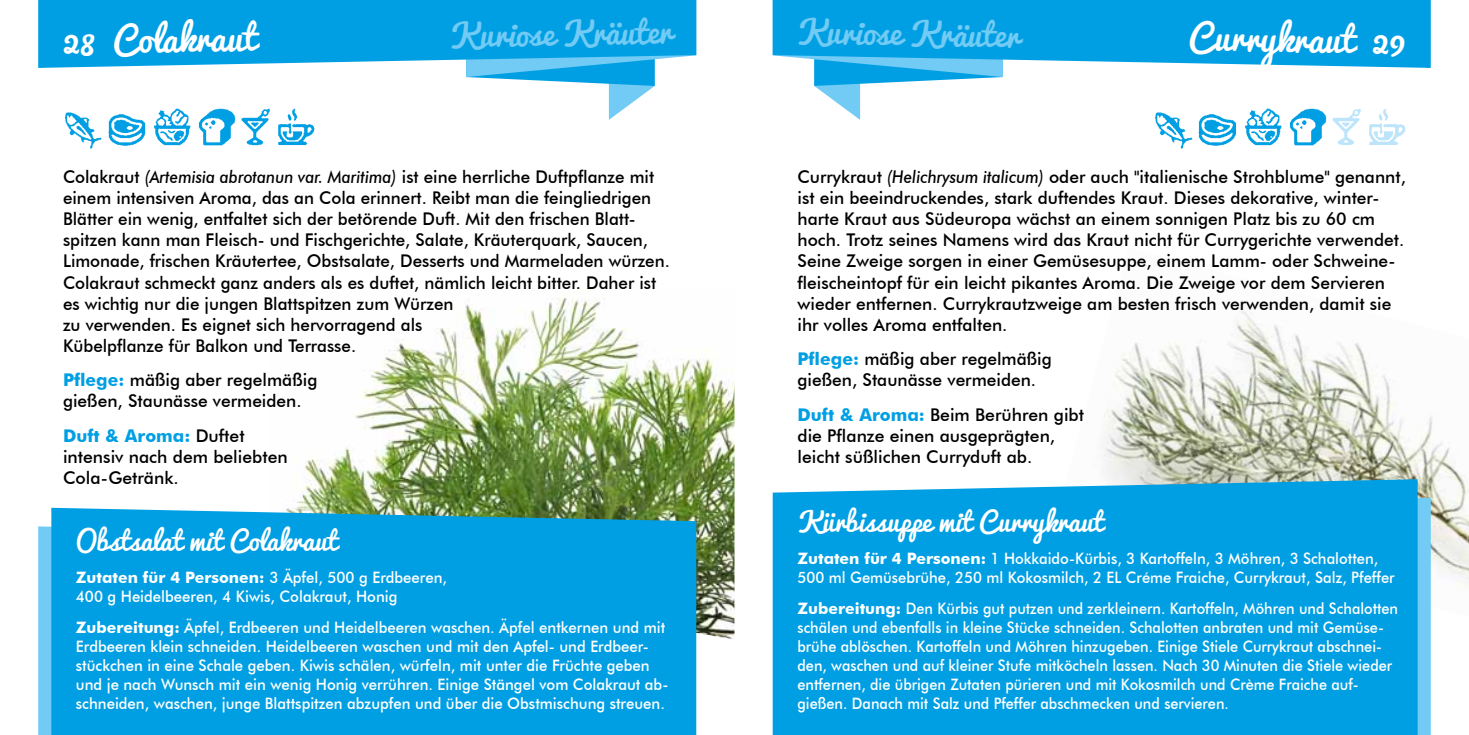
<style>
.page{position:relative;width:1469px;height:735px;background:#fff}
.page>*{position:absolute;margin:0;border:0;box-sizing:border-box;transform-origin:0 0}
.t1{font:35px "Pacifico";color:#fff}
.t2{font:31.5px "Pacifico";color:#71cbf4}
.t3{font:26.25px "Pacifico";color:#fff}
.t4{font:500 17.5px/21px "Futura BT";color:#000}
.t5{font:500 15.75px/18.9px "Futura BT";color:#fff;scale:.95 1}
.t6{font:500 15.75px/18.9px "Futura BT";color:#fff;scale:.92 1}
.t7{font:500 15.75px/18.9px "Futura BT";color:#fff;scale:.94 1}
.s1{font-style:italic}
.s2{font-weight:700;color:#009fe3}
.s3{font-weight:700}
</style>
<div class="page">
<img style="left:1103px;top:311px;width:365px;height:305px">
<img style="left:297px;top:297px;width:437px;height:342px">
<svg style="left:466px;top:68px;width:189px;height:52px"></svg>
<svg style="left:38px;top:0;width:658px;height:68px;background:#10a5e5"></svg>
<img style="left:241px;top:108px;width:29px;height:38px">
<img style="left:198px;top:108px;width:38px;height:38px">
<img style="left:65px;top:112px;width:37px;height:37px">
<img style="left:108px;top:114px;width:38px;height:32px">
<img style="left:154px;top:108px;width:37px;height:38px">
<img style="left:278px;top:108px;width:37px;height:37px">
<svg style="left:38px;top:526px;width:13px;height:208px;background:#73cbf4"></svg>
<div style="left:51px;top:507px;width:645px;height:227px;background:#009fe3"></div>
<svg style="left:1417px;top:497px;width:13px;height:237px;background:#6bc8f2"></svg>
<div style="left:772px;top:479px;width:645px;height:255px;background:#009fe3"></div>
<svg style="left:814px;top:68px;width:188px;height:52px"></svg>
<svg style="left:772px;top:0;width:658px;height:68px;background:#11a5e5"></svg>
<img style="left:1332px;top:109px;width:29px;height:37px">
<img style="left:1289px;top:108px;width:37px;height:38px">
<img style="left:1155px;top:112px;width:38px;height:37px">
<img style="left:1198px;top:114px;width:39px;height:32px">
<img style="left:1245px;top:108px;width:37px;height:38px">
<img style="left:1369px;top:108px;width:37px;height:37px">
<h1 class="t1" style="left:63px;top:10px;width:194px;rotate:-1deg">28 Colakraut</h1>
<h2 class="t2" style="left:449px;top:8px;width:224px;rotate:-1deg">Kuriose Kräuter</h2>
<p class="t4" style="left:63px;top:166px;width:605px">Colakraut <span class="s1">(Artemisia abrotanun var. Maritima)</span> ist eine herrliche Duftpflanze mit einem intensiven Aroma, das an Cola erinnert. Reibt man die feingliedrigen Blätter ein wenig, entfaltet sich der betörende Duft. Mit den frischen Blatt&shy;spitzen kann man Fleisch- und Fischgerichte, Salate, Kräuterquark, Saucen, Limonade, frischen Kräutertee, Obstsalate, Desserts und Marmeladen würzen.<br>Colakraut schmeckt ganz anders als es duftet, nämlich leicht bitter. Daher ist es wichtig nur die jungen Blattspitzen zum Würzen<br>zu verwenden. Es eignet sich hervorragend als<br>Kübelpflanze für Balkon und Terrasse.</p>
<p class="t4" style="left:63px;top:369px;width:256px"><span class="s2">Pflege:</span> mäßig aber regelmäßig gießen, Staunässe vermeiden.</p>
<p class="t4" style="left:63px;top:425px;width:226px"><span class="s2">Duft &amp; Aroma:</span> Duftet intensiv nach dem beliebten<br>Cola-Getränk.</p>
<h3 class="t3" style="left:76px;top:517px;width:263px">Obstsalat mit Colakraut</h3>
<p class="t5" style="left:76px;top:567px;width:392px"><span class="s3">Zutaten für 4 Personen:</span> 3 Äpfel, 500 g Erdbeeren,<br>400 g Heidelbeeren, 4 Kiwis, Colakraut, Honig</p>
<p class="t5" style="left:76px;top:617px;width:625px"><span class="s3">Zubereitung:</span> Äpfel, Erdbeeren und Heidelbeeren waschen. Äpfel entkernen und mit Erdbeeren klein schneiden. Heidelbeeren waschen und mit den Apfel- und Erdbeer&shy;stückchen in eine Schale geben. Kiwis schälen, würfeln, mit unter die Früchte geben und je nach Wunsch mit ein wenig Honig verrühren. Einige Stängel vom Colakraut ab&shy;schneiden, waschen, junge Blattspitzen abzupfen und über die Obstmischung streuen.</p>
<h2 class="t2" style="left:797px;top:4px;width:224px;rotate:1deg">Kuriose Kräuter</h2>
<h1 class="t1" style="left:1188px;top:6px;width:218px;rotate:1deg">Currykraut 29</h1>
<p class="t4" style="left:797px;top:166px;width:610px">Currykraut <span class="s1">(Helichrysum italicum)</span> oder auch "italienische Strohblume" genannt, ist ein beeindruckendes, stark duftendes Kraut. Dieses dekorative, winter&shy;harte Kraut aus Südeuropa wächst an einem sonnigen Platz bis zu 60 cm hoch. Trotz seines Namens wird das Kraut nicht für Currygerichte verwendet.<br>Seine Zweige sorgen in einer Gemüsesuppe, einem Lamm- oder Schweine&shy;fleischeintopf für ein leicht pikantes Aroma. Die Zweige vor dem Servieren wieder entfernen. Currykrautzweige am besten frisch verwenden, damit sie ihr volles Aroma entfalten.</p>
<p class="t4" style="left:797px;top:348px;width:256px"><span class="s2">Pflege:</span> mäßig aber regelmäßig gießen, Staunässe vermeiden.</p>
<p class="t4" style="left:797px;top:404px;width:288px"><span class="s2">Duft &amp; Aroma:</span> Beim Berühren gibt die Pflanze einen ausgeprägten, leicht süßlichen Curryduft ab.</p>
<h3 class="t3" style="left:797px;top:498px;width:307px">Kürbissuppe mit Currykraut</h3>
<p class="t7" style="left:797px;top:548px;width:636px"><span class="s3">Zutaten für 4 Personen:</span> 1 Hokkaido-Kürbis, 3 Kartoffeln, 3 Möhren, 3 Schalotten,<br>500 ml Gemüsebrühe, 250 ml Kokosmilch, 2 EL Créme Fraiche, Currykraut, Salz, Pfeffer</p>
<p class="t6" style="left:797px;top:599px;width:654px"><span class="s3">Zubereitung:</span> Den Kürbis gut putzen und zerkleinern. Kartoffeln, Möhren und Schalotten schälen und ebenfalls in kleine Stücke schneiden. Schalotten anbraten und mit Gemüse&shy;brühe ablöschen. Kartoffeln und Möhren hinzugeben. Einige Stiele Currykraut abschnei&shy;den, waschen und auf kleiner Stufe mitköcheln lassen. Nach 30 Minuten die Stiele wieder entfernen, die übrigen Zutaten pürieren und mit Kokosmilch und Crème Fraiche auf&shy;gießen. Danach mit Salz und Pfeffer abschmecken und servieren.</p>
</div>
